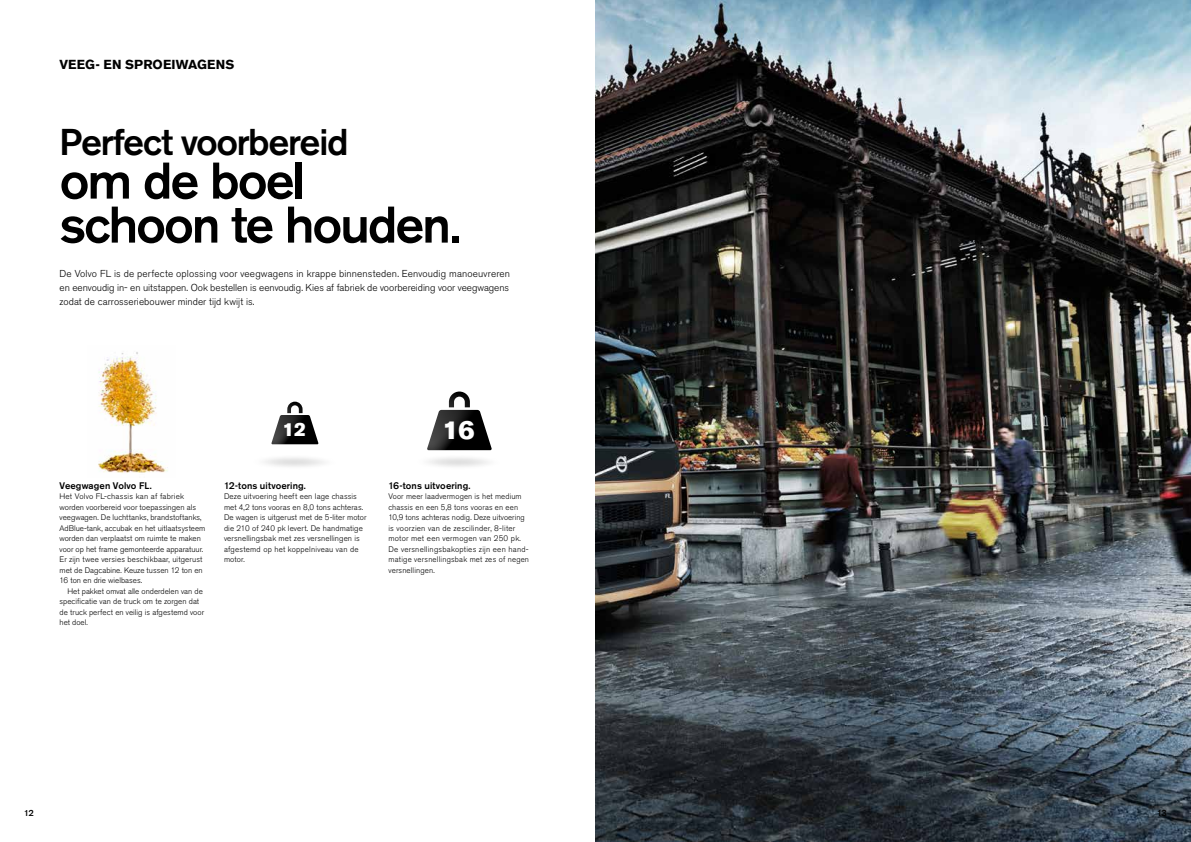
<style>
.page{position:relative;width:1191px;height:842px;background:#fff}
.page>*{position:absolute;margin:0;border:0;box-sizing:border-box;transform-origin:0 0}
.t1{font:500 51px/44px "Volvo Sans Pro";letter-spacing:-.04em;color:#000}
.t2{font:500 37px "Volvo Sans Pro";letter-spacing:-.035em;color:#000}
.t3{font:24.8px "Volvo Sans Pro Super";color:#fff}
.t4{font:18px "Volvo Sans Pro Super";color:#fff}
.t5{font:700 13px "Volvo Sans Pro";letter-spacing:.005em;color:#000}
.t6{font:300 10px/14px "Volvo Sans Pro";letter-spacing:.005em;color:#000;text-align:justify}
.t7{font:500 9.5px "Volvo Sans Pro";letter-spacing:.01em;color:#000}
.t8{font:500 8.5px "Volvo Sans Pro";color:#000}
.t9{font:300 8px/10.5px "Volvo Sans Pro";letter-spacing:.01em;color:#000}
</style>
<div class="page">
<img style="left:595px;top:0;width:596px;height:842px">
<img style="left:98px;top:352px;width:70px;height:121px">
<svg style="left:271px;top:401px;width:47px;height:44px"></svg>
<svg style="left:427px;top:391px;width:65px;height:56px"></svg>
<img style="left:427px;top:447px;width:65px;height:20px">
<h3 class="t5" style="left:60px;top:57px;width:176px">VEEG- EN SPROEIWAGENS</h3>
<h2 class="t2" style="left:60px;top:119px;width:290px">Perfect voorbereid</h2>
<h1 class="t1" style="left:60px;top:158px;width:402px">om de boel schoon te houden.</h1>
<p class="t6" style="left:60px;top:266px;width:452px">De Volvo FL is de perfecte oplossing voor veegwagens in krappe binnensteden. Eenvoudig manoeuvreren en eenvoudig in- en uitstappen. Ook bestellen is eenvoudig. Kies af fabriek de voorbereiding voor veegwagens zodat de carrosseriebouwer minder tijd kwijt is.</p>
<p class="t7" style="left:60px;top:480px;width:94px">Veegwagen Volvo FL.</p>
<p class="t9" style="left:60px;top:491px;width:147px">Het Volvo FL-chassis kan af fabriek worden voorbereid voor toepassingen als veegwagen. De luchttanks, brandstoftanks, AdBlue-tank, accubak en het uitlaatsysteem worden dan verplaatst om ruimte te maken voor op het frame gemonteerde apparatuur.<br>Er zijn twee versies beschikbaar, uitgerust met de Dagcabine. Keuze tussen 12 ton en 16 ton en drie wielbases.</p>
<p class="t9" style="left:60px;top:586px;width:146px;text-indent:8px">Het pakket omvat alle onderdelen van de specificatie van de truck om te zorgen dat de truck perfect en veilig is afgestemd voor het doel.</p>
<h3 class="t4" style="left:282px;top:419px;width:25px">12</h3>
<h3 class="t3" style="left:442px;top:415px;width:33px">16</h3>
<p class="t7" style="left:224px;top:480px;width:83px">12-tons uitvoering.</p>
<p class="t9" style="left:224px;top:491px;width:144px">Deze uitvoering heeft een lage chassis met 4,2 tons vooras en 8,0 tons achteras.<br>De wagen is uitgerust met de 5-liter motor die 210 of 240 pk levert. De handmatige versnellingsbak met zes versnellingen is afgestemd op het koppelniveau van de motor.</p>
<p class="t7" style="left:388px;top:480px;width:83px">16-tons uitvoering.</p>
<p class="t9" style="left:388px;top:491px;width:142px">Voor meer laadvermogen is het medium chassis en een 5,8 tons vooras en een 10,9 tons achteras nodig. Deze uitvoering is voorzien van de zescilinder, 8-liter motor met een vermogen van 250 pk.<br>De versnellingsbakopties zijn een hand&shy;matige versnellingsbak met zes of negen versnellingen.</p>
<p class="t8" style="left:24px;top:808px;width:11px">12</p>
<p class="t8" style="left:1157px;top:808px;width:11px">13</p>
</div>
